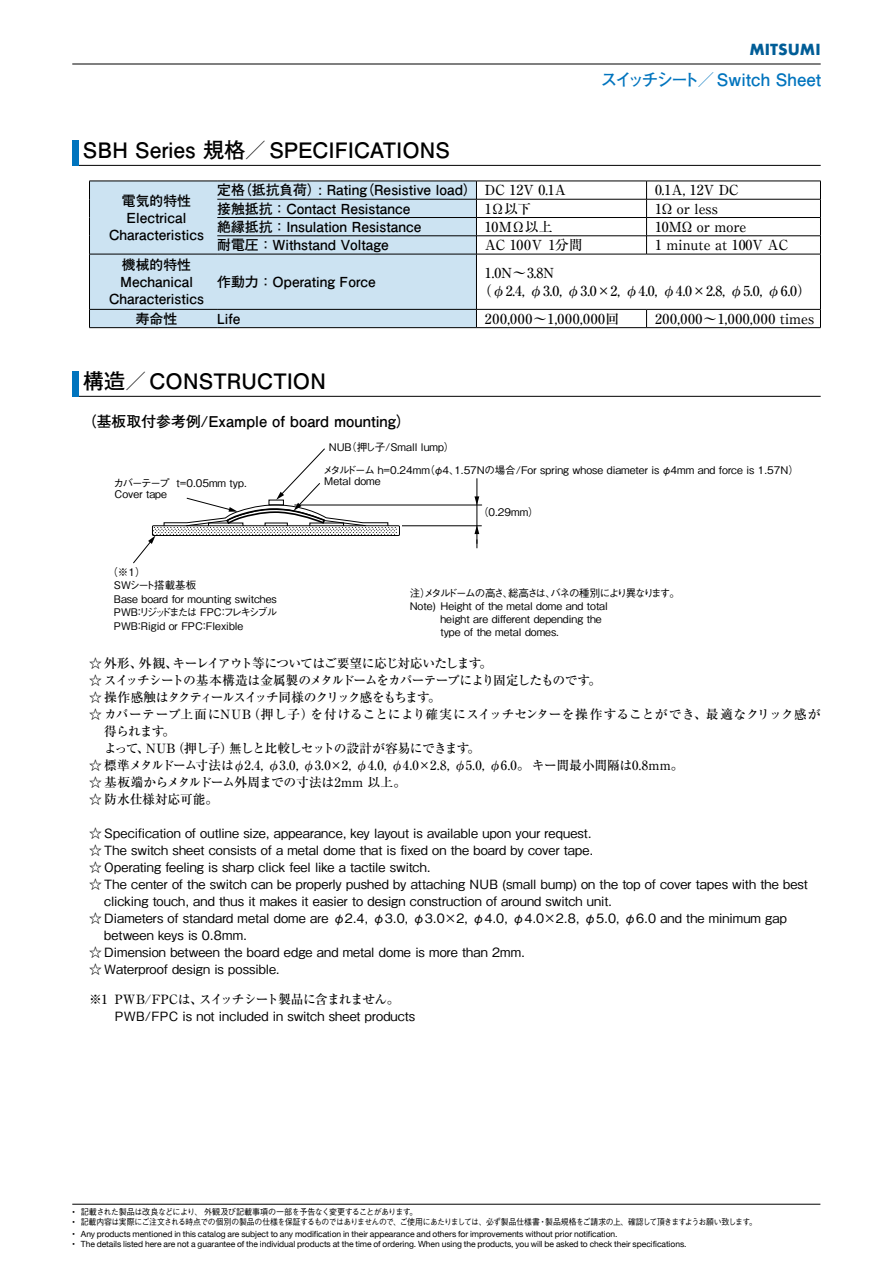
<style>
.page{position:relative;width:893px;height:1263px;background:#fff}
.page>*{position:absolute;margin:0;border:0;box-sizing:border-box;transform-origin:0 0}
.t1{font:700 21.3px "Futo Go B101 Pro";letter-spacing:-.005em;color:#000}
.t2{font:700 16.95px "Futo Go B101 Pro";color:#0074be}
.t3{font:700 14.85px "Futo Go B101 Pro";color:#000}
.t4{font:700 14.85px "Futura";color:#005d97}
.t5{font:700 13.8px/17px "Futo Go B101 Pro";color:#000;text-align:center}
.t6{font:500 13.8px/17px "Ryumin Pro";color:#000}
.t7{font:500 13.8px "Ryumin Pro";letter-spacing:.05em;color:#000}
.t8{font:500 13.8px "Ryumin Pro";letter-spacing:-.025em;color:#000}
.t9{font:500 12.75px "Gothic BBB Pro";letter-spacing:.005em;color:#000}
.t10{font:500 12.75px "Ryumin Pro";letter-spacing:-.045em;color:#000}
.t11{font:500 12.75px "Ryumin Pro";letter-spacing:-.065em;color:#000}
.t12{font:500 12.75px "Ryumin Pro";letter-spacing:.02em;color:#000}
.t13{font:500 12.75px "Ryumin Pro";letter-spacing:-.075em;color:#000}
.t14{font:500 12.75px "Ryumin Pro";letter-spacing:-.1em;color:#000}
.t15{font:500 12.75px "Ryumin Pro";letter-spacing:-.02em;color:#000}
.t16{font:500 12.75px "Ryumin Pro";letter-spacing:-.01em;color:#000}
.t17{font:500 10.5px/13.5px "Gothic BBB Pro";color:#000}
.t18{font:500 10.5px "Gothic BBB Pro";letter-spacing:-.145em;color:#000}
.t19{font:8.55px "Helvetica Neue";letter-spacing:-.005em;color:#000}
.t20{font:500 8.55px "Gothic BBB Pro";letter-spacing:-.055em;color:#000;scale:.92 1}
.t21{font:500 8.55px "Gothic BBB Pro";letter-spacing:-.055em;color:#000;scale:.95 1}
.s1{font-family:"Ryumin Pro";font-weight:500}
.s2{font-family:"Helvetica Neue";font-weight:400}
</style>
<div class="page">
<hr style="left:72px;top:1204px;width:748px;height:1px;background:#000">
<hr style="left:72px;top:64px;width:749px;height:1px;background:#000">
<hr style="left:72px;top:165px;width:749px;height:1px;background:#000">
<div style="left:72px;top:140px;width:7px;height:25px;background:#0074be"></div>
<div style="left:90px;top:182px;width:386px;height:145px;background:#cce3f2"></div>
<hr style="left:89px;top:181px;width:128px;height:1px;background:#000">
<svg style="left:89px;top:181px;width:1px;height:73px"></svg>
<hr style="left:89px;top:254px;width:128px;height:1px;background:#000">
<hr style="left:89px;top:254px;width:1px;height:55px;background:#000">
<hr style="left:89px;top:309px;width:128px;height:1px;background:#000">
<svg style="left:89px;top:310px;width:1px;height:17px"></svg>
<hr style="left:89px;top:327px;width:128px;height:1px;background:#000">
<hr style="left:217px;top:181px;width:259px;height:1px;background:#000">
<hr style="left:217px;top:199px;width:259px;height:1px;background:#000">
<hr style="left:217px;top:217px;width:259px;height:1px;background:#000">
<hr style="left:217px;top:236px;width:259px;height:1px;background:#000">
<hr style="left:217px;top:254px;width:259px;height:1px;background:#000">
<hr style="left:217px;top:309px;width:259px;height:1px;background:#000">
<hr style="left:217px;top:327px;width:259px;height:1px;background:#000">
<hr style="left:476px;top:181px;width:171px;height:1px;background:#000">
<hr style="left:647px;top:181px;width:174px;height:1px;background:#000">
<hr style="left:476px;top:199px;width:171px;height:1px;background:#000">
<hr style="left:647px;top:199px;width:174px;height:1px;background:#000">
<hr style="left:476px;top:217px;width:171px;height:1px;background:#000">
<hr style="left:647px;top:217px;width:174px;height:1px;background:#000">
<hr style="left:476px;top:236px;width:171px;height:1px;background:#000">
<svg style="left:476px;top:181px;width:1px;height:73px"></svg>
<hr style="left:647px;top:236px;width:174px;height:1px;background:#000">
<svg style="left:646px;top:181px;width:1px;height:73px"></svg>
<svg style="left:820px;top:181px;width:1px;height:73px"></svg>
<hr style="left:476px;top:254px;width:171px;height:1px;background:#000">
<hr style="left:476px;top:254px;width:1px;height:55px;background:#000">
<hr style="left:647px;top:254px;width:174px;height:1px;background:#000">
<hr style="left:820px;top:254px;width:1px;height:55px;background:#000">
<hr style="left:476px;top:309px;width:171px;height:1px;background:#000">
<svg style="left:476px;top:310px;width:1px;height:17px"></svg>
<hr style="left:647px;top:309px;width:174px;height:1px;background:#000">
<svg style="left:646px;top:310px;width:1px;height:17px"></svg>
<svg style="left:820px;top:310px;width:1px;height:17px"></svg>
<hr style="left:476px;top:327px;width:171px;height:1px;background:#000">
<hr style="left:647px;top:327px;width:174px;height:1px;background:#000">
<hr style="left:72px;top:396px;width:749px;height:1px;background:#000">
<div style="left:72px;top:371px;width:7px;height:25px;background:#0074be"></div>
<hr style="left:295px;top:505px;width:187px;height:1px;background:#000">
<hr style="left:402px;top:525px;width:80px;height:1px;background:#000">
<svg style="left:474px;top:525px;width:5px;height:23px"></svg>
<svg style="left:474px;top:496px;width:5px;height:9px"></svg>
<hr style="left:476px;top:478px;width:1px;height:66px;background:#000">
<svg style="left:133px;top:448px;width:265px;height:116px"></svg>
<div style="left:269px;top:500px;width:15px;height:5px;border:1px solid #000"></div>
<p class="t4" style="left:749px;top:39px;width:73px">MITSUMI</p>
<h2 class="t2" style="left:600px;top:66px;width:222px">スイッチシート／Switch Sheet</h2>
<h1 class="t1" style="left:83px;top:133px;width:369px">SBH Series 規格／ SPECIFICATIONS</h1>
<p class="t5" style="left:109px;top:190px;width:96px">電気的特性<br>Electrical<br>Characteristics</p>
<p class="t5" style="left:217px;top:180px;width:352px">定格（抵抗負荷）: Rating（Resistive load） <span class="s1">DC 12Ｖ 0.1Ａ</span></p>
<p class="t6" style="left:655px;top:181px;width:85px">0.1A, 12V DC</p>
<p class="t5" style="left:217px;top:198px;width:195px">接触抵抗：Contact Resistance</p>
<p class="t6" style="left:485px;top:199px;width:48px">1Ω以下</p>
<p class="t6" style="left:655px;top:199px;width:64px">1Ω or less</p>
<p class="t5" style="left:217px;top:216px;width:206px">絶縁抵抗：Insulation Resistance</p>
<p class="t6" style="left:485px;top:217px;width:69px">10ＭΩ以上</p>
<p class="t6" style="left:655px;top:217px;width:93px">10MΩ or more</p>
<p class="t5" style="left:217px;top:235px;width:173px">耐電圧：Withstand Voltage</p>
<p class="t8" style="left:485px;top:234px;width:99px">AC 100Ｖ 1分間</p>
<p class="t6" style="left:655px;top:236px;width:135px">1 minute at 100V AC</p>
<p class="t5" style="left:109px;top:254px;width:96px">機械的特性<br>Mechanical<br>Characteristics</p>
<p class="t5" style="left:217px;top:271px;width:160px">作動力：Operating Force</p>
<p class="t6" style="left:478px;top:264px;width:334px;text-indent:7px">1.0N～3.8N<br>（φ2.4, φ3.0, φ3.0×2, φ4.0, φ4.0×2.8, φ5.0, φ6.0）</p>
<p class="t5" style="left:136px;top:308px;width:43px">寿命性</p>
<p class="t5" style="left:217px;top:308px;width:25px">Life</p>
<p class="t7" style="left:485px;top:308px;width:136px">200,000〜1,000,000回</p>
<p class="t7" style="left:655px;top:308px;width:161px">200,000〜 1,000,000 times</p>
<h1 class="t1" style="left:83px;top:364px;width:245px">構造／CONSTRUCTION</h1>
<p class="t3" style="left:82px;top:409px;width:331px">（基板取付参考例/Example of board mounting）</p>
<p class="t17" style="left:113px;top:476px;width:135px;line-height:11.2px">カバーテープ t=0.05mm typ.<br>Cover tape</p>
<p class="t17" style="left:107px;top:564px;width:40px">（※1）</p>
<p class="t17" style="left:329px;top:439px;width:127px">NUB（押し子/Small lump）</p>
<p class="t17" style="left:323px;top:463px;width:478px;line-height:11.2px">メタルドーム h=0.24mm（φ4、1.57Nの場合/For spring whose diameter is φ4mm and force is 1.57N）<br>Metal dome</p>
<p class="t17" style="left:478px;top:504px;width:62px">（0.29mm）</p>
<p class="t17" style="left:114px;top:577px;width:165px">SWシート搭載基板<br>Base board for mounting switches<br>PWB：リジッドまたは FPC：フレキシブル<br>PWB：Rigid or FPC：Flexible</p>
<p class="t18" style="left:410px;top:585px;width:272px">注）メタルドームの高さ、総高さは、バネの種別により異なります。</p>
<p class="t17" style="left:410px;top:598px;width:200px">Note) Height of the metal dome and total</p>
<p class="t17" style="left:440px;top:611px;width:163px">height are different depending the</p>
<p class="t17" style="left:440px;top:624px;width:120px">type of the metal domes.</p>
<p class="t11" style="left:89px;top:653px;width:405px">☆ 外形、外観、キーレイアウト等についてはご要望に応じ対応いたします。</p>
<p class="t13" style="left:89px;top:670px;width:513px">☆ スイッチシートの基本構造は金属製のメタルドームをカバーテープにより固定したものです。</p>
<p class="t14" style="left:89px;top:687px;width:353px">☆ 操作感触はタクティールスイッチ同様のクリック感をもちます。</p>
<p class="t12" style="left:89px;top:704px;width:733px">☆ カバーテープ上面にNUB（押し子）を付けることにより確実にスイッチセンターを操作することができ、最適なクリック感が</p>
<p class="t10" style="left:104px;top:721px;width:72px">得られます。</p>
<p class="t10" style="left:104px;top:738px;width:378px">よって、NUB（押し子）無しと比較しセットの設計が容易にできます。</p>
<p class="t10" style="left:89px;top:755px;width:596px">☆ 標準メタルドーム寸法はφ2.4, φ3.0, φ3.0×2, φ4.0, φ4.0×2.8, φ5.0, φ6.0。キー間最小間隔は0.8mm。</p>
<p class="t15" style="left:89px;top:772px;width:318px">☆ 基板端からメタルドーム外周までの寸法は2mm 以上。</p>
<p class="t16" style="left:89px;top:789px;width:131px">☆ 防水仕様対応可能。</p>
<p class="t9" style="left:89px;top:823px;width:503px">☆ Specification of outline size, appearance, key layout is available upon your request.</p>
<p class="t9" style="left:89px;top:840px;width:505px">☆ The switch sheet consists of a metal dome that is fixed on the board by cover tape.</p>
<p class="t9" style="left:89px;top:857px;width:343px">☆ Operating feeling is sharp click feel like a tactile switch.</p>
<p class="t9" style="left:89px;top:874px;width:720px">☆ The center of the switch can be properly pushed by attaching NUB (small bump) on the top of cover tapes with the best</p>
<p class="t9" style="left:104px;top:891px;width:509px">clicking touch, and thus it makes it easier to design construction of around switch unit.</p>
<p class="t9" style="left:89px;top:908px;width:699px">☆ Diameters of standard metal dome are φ2.4, φ3.0, φ3.0×2, φ4.0, φ4.0×2.8, φ5.0, φ6.0 and the minimum gap</p>
<p class="t9" style="left:104px;top:925px;width:144px">between keys is 0.8mm.</p>
<p class="t9" style="left:89px;top:942px;width:437px">☆ Dimension between the board edge and metal dome is more than 2mm.</p>
<p class="t9" style="left:89px;top:959px;width:192px">☆ Waterproof design is possible.</p>
<p class="t11" style="left:89px;top:989px;width:312px">※1 PWB/FPCは、スイッチシート製品に含まれません。</p>
<p class="t9" style="left:115px;top:1006px;width:302px">PWB/FPC is not included in switch sheet products</p>
<p class="t21" style="left:72px;top:1205px;width:365px"><span class="s2">•</span> 記載された製品は改良などにより、外観及び記載事項の一部を予告なく変更することがあります。</p>
<p class="t20" style="left:72px;top:1214px;width:746px"><span class="s2">•</span> 記載内容は実際にご注文される時点での個別の製品の仕様を保証するものではありませんので、ご使用にあたりましては、必ず製品仕様書・製品規格をご請求の上、確認して頂きますようお願い致します。</p>
<p class="t19" style="left:72px;top:1228px;width:547px">• Any products mentioned in this catalog are subject to any modification in their appearance and others for improvements without prior notification.</p>
<p class="t19" style="left:72px;top:1238px;width:616px">• The details listed here are not a guarantee of the individual products at the time of ordering. When using the products, you will be asked to check their specifications.</p>
</div>
